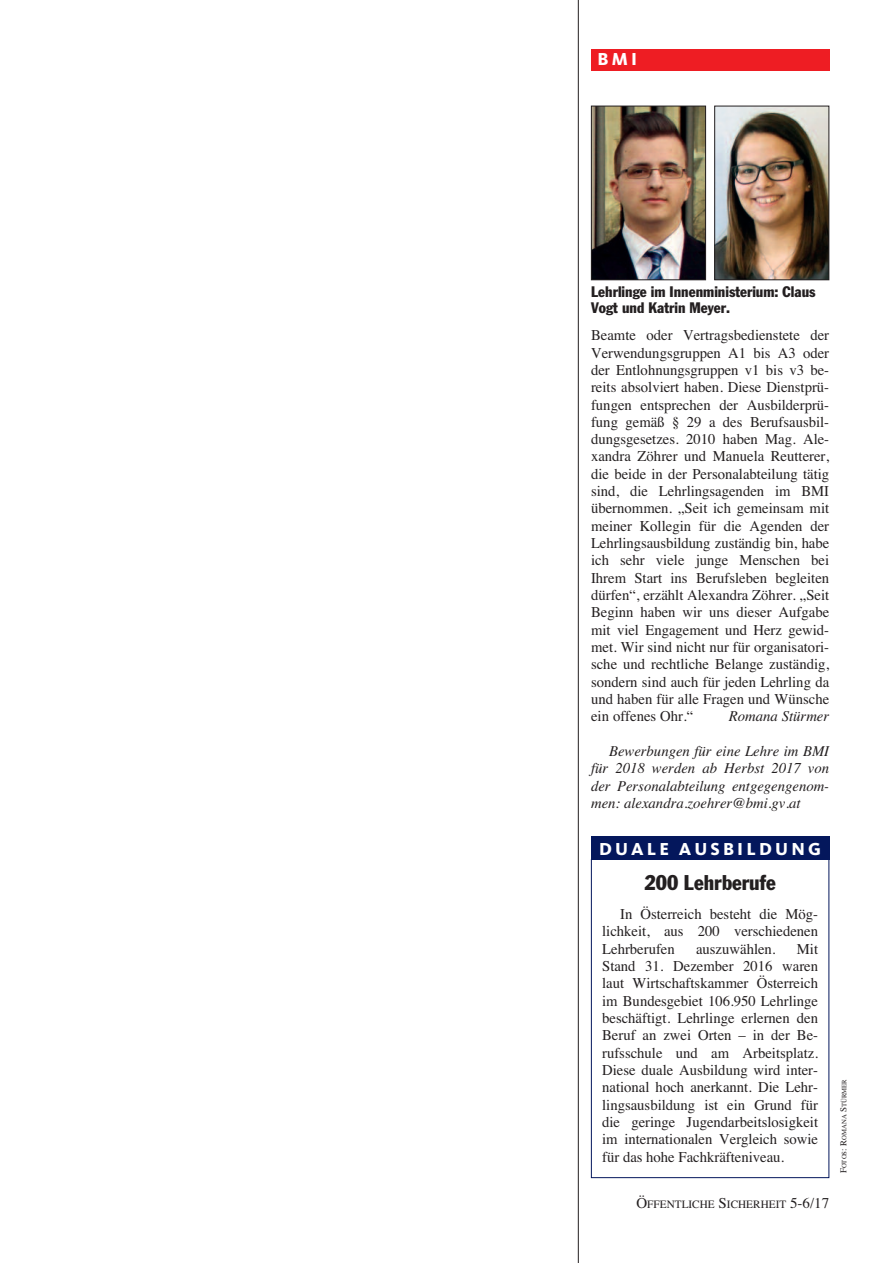
<style>
.page{position:relative;width:893px;height:1263px;background:#fff}
.page>*{position:absolute;margin:0;border:0;box-sizing:border-box;transform-origin:0 0}
.t1{font:condensed 21px "Franklin Gothic";color:#231f20}
.t2{font:800 18px "Kievit";letter-spacing:.175em;color:#fff}
.t3{font:15px/17.2px "Times";color:#231f20;text-align:justify}
.t4{font:italic 15px/17.4px "Times";color:#231f20;text-align:justify}
.t5{font:condensed 15px/15.8px "Franklin Gothic";color:#231f20}
.t6{font:11.25px "Times";color:#231f20}
.t7{font:6.75px "Times";color:#231f20}
.s1{font-size:15px}
.s2{font-size:9px}
</style>
<div class="page">
<div style="left:591px;top:49px;width:238px;height:21px;background:#ee1d23"></div>
<img style="left:593px;top:108px;width:111px;height:170px">
<div style="left:591px;top:106px;width:115px;height:174px;border:1px solid #231f20"></div>
<img style="left:716px;top:108px;width:111px;height:170px">
<div style="left:714px;top:106px;width:115px;height:174px;border:1px solid #231f20"></div>
<hr style="left:578px;top:0;width:1px;height:1263px;background:#231f20">
<div style="left:591px;top:859px;width:238px;height:319px;border:1px solid #04175c"></div>
<div style="left:591px;top:836px;width:238px;height:24px;background:#04175c"></div>
<p class="t2" style="left:598px;top:53px;width:41px">BMI</p>
<p class="t5" style="left:591px;top:285px;width:226px">Lehrlinge im Innenministerium: Claus<br>Vogt und Katrin Meyer.</p>
<p class="t3" style="left:591px;top:326px;width:240px">Beamte oder Vertragsbedienstete der Verwendungsgruppen A1 bis A3 oder der Entlohnungsgruppen v1 bis v3 be&shy;reits absolviert haben. Diese Dienstprü&shy;fungen entsprechen der Ausbilderprü&shy;fung gemäß § 29 a des Berufsausbil&shy;dungsgesetzes. 2010 haben Mag. Ale&shy;xandra Zöhrer und Manuela Reutterer, die beide in der Personalabteilung tätig sind, die Lehrlingsagenden im BMI übernommen. „Seit ich gemeinsam mit meiner Kollegin für die Agenden der Lehrlingsausbildung zuständig bin, habe ich sehr viele junge Menschen bei Ihrem Start ins Berufsleben begleiten dürfen“, erzählt Alexandra Zöhrer. „Seit Beginn haben wir uns dieser Aufgabe mit viel Engagement und Herz gewid&shy;met. Wir sind nicht nur für organisatori&shy;sche und rechtliche Belange zuständig, sondern sind auch für jeden Lehrling da und haben für alle Fragen und Wünsche ein offenes Ohr.“</p>
<p class="t4" style="left:729px;top:707px;width:102px">Romana Stürmer</p>
<p class="t4" style="left:591px;top:742px;width:240px;text-indent:18px">Bewerbungen für eine Lehre im BMI für 2018 werden ab Herbst 2017 von der Personalabteilung entgegengenom&shy;men: alexandra.zoehrer@bmi.gv.at</p>
<p class="t2" style="left:599px;top:843px;width:223px">DUALE AUSBILDUNG</p>
<h1 class="t1" style="left:644px;top:875px;width:133px">200 Lehrberufe</h1>
<p class="t3" style="left:602px;top:905px;width:217px;text-indent:18px">In Österreich besteht die Mög&shy;lichkeit, aus 200 verschiedenen Lehrberufen</p>
<p class="t3" style="left:696px;top:940px;width:81px">auszuwählen.</p>
<p class="t3" style="left:602px;top:940px;width:217px;text-indent:195px">Mit Stand 31. Dezember 2016 waren laut Wirtschaftskammer Österreich im Bundesgebiet 106.950 Lehrlinge beschäftigt. Lehrlinge erlernen den Beruf an zwei Orten – in der Be&shy;rufsschule und am Arbeitsplatz.<br>Diese duale Ausbildung wird inter&shy;national hoch anerkannt. Die Lehr&shy;lingsausbildung ist ein Grund für die geringe Jugendarbeitslosigkeit im internationalen Vergleich sowie für das hohe Fachkräfteniveau.</p>
<p class="t6" style="left:636px;top:1198px;width:194px"><span class="s1">Ö</span>FFENTLICHE <span class="s1">S</span>ICHERHEIT <span class="s1">5-6/17</span></p>
<p class="t7" style="left:840px;top:1173px;width:96px;rotate:-90deg"><span class="s2">F</span>OTOS<span class="s2">: R</span>OMANA <span class="s2">S</span>TÜRMER</p>
</div>
